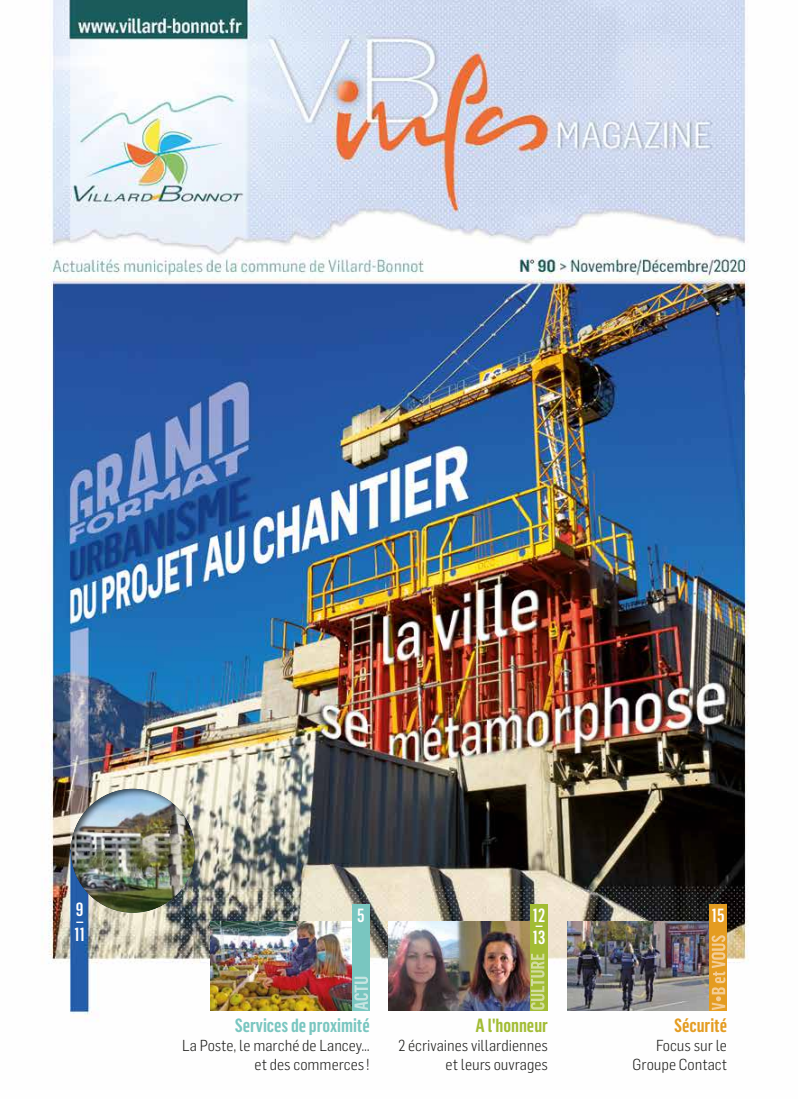
<style>
.page{position:relative;width:798px;height:1099px;background:#fff}
.page>*{position:absolute;margin:0;border:0;box-sizing:border-box;transform-origin:0 0}
.t1{font:600 18.75px "Flama Condensed";color:#79c6c0}
.t2{font:500 18.75px "Flama Condensed";color:#fff}
.t3{font:600 18.75px "Flama Condensed";color:#a2bc34}
.t4{font:600 18.75px "Flama Condensed";color:#e49c21}
.t5{font:300 15.62px/18.8px "Flama Semicondensed";color:#1d1d1b;text-align:right}
</style>
<div class="page">
<img style="left:42px;top:0;width:707px;height:1021px">
<img style="left:210px;top:921px;width:142px;height:89px">
<div style="left:352px;top:904px;width:17px;height:106px;background:#79c6c0"></div>
<svg style="left:354px;top:976px;width:14px;height:33px"></svg>
<img style="left:567px;top:921px;width:142px;height:89px">
<div style="left:709px;top:904px;width:17px;height:106px;background:#e49c21"></div>
<svg style="left:711px;top:935px;width:14px;height:75px"></svg>
<div style="left:69px;top:788px;width:127px;height:126px;background:#1d1d1b;opacity:.75"></div>
<img style="left:388px;top:921px;width:142px;height:89px">
<div style="left:530px;top:904px;width:17px;height:106px;background:#a2bc34"></div>
<svg style="left:530px;top:953px;width:14px;height:56px"></svg>
<p class="t2" style="left:76px;top:897px;width:9px">9</p>
<p class="t2" style="left:76px;top:909px;width:8px">–</p>
<p class="t2" style="left:75px;top:922px;width:12px">11</p>
<p class="t2" style="left:357px;top:903px;width:9px">5</p>
<p class="t1" style="left:235px;top:1013px;width:136px">Services de proximité</p>
<p class="t5" style="left:182px;top:1035px;width:189px">La Poste, le marché de Lancey… et des commerces !</p>
<p class="t2" style="left:532px;top:903px;width:14px">12</p>
<p class="t2" style="left:535px;top:913px;width:8px">–</p>
<p class="t2" style="left:532px;top:925px;width:14px">13</p>
<p class="t3" style="left:475px;top:1013px;width:74px">A l'honneur</p>
<p class="t5" style="left:398px;top:1035px;width:151px">2 écrivaines villardiennes et leurs ouvrages</p>
<p class="t2" style="left:711px;top:903px;width:14px">15</p>
<p class="t4" style="left:673px;top:1013px;width:54px">Sécurité</p>
<p class="t5" style="left:632px;top:1035px;width:96px">Focus sur le<br>Groupe Contact</p>
</div>
